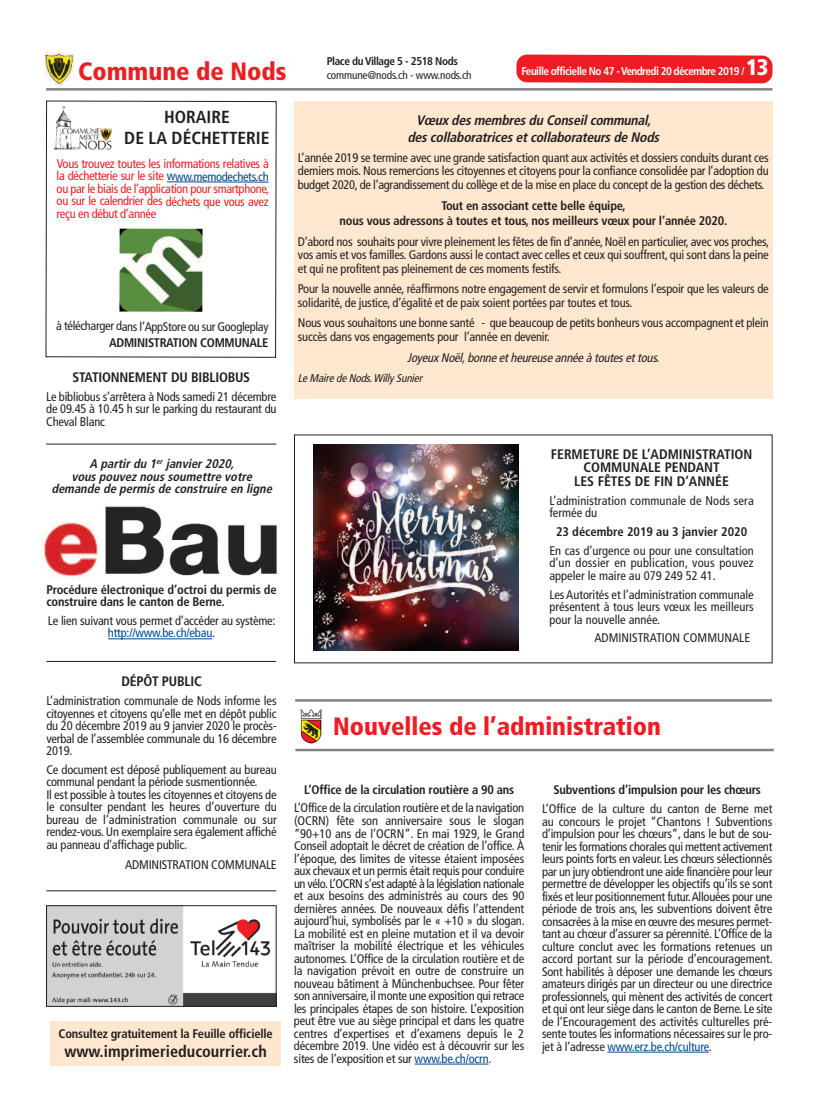
<style>
.page{position:relative;width:815px;height:1117px;background:#fff}
.page>*{position:absolute;margin:0;border:0;box-sizing:border-box;transform-origin:0 0}
.t1{font:900 condensed 25px "Frutiger";color:#ee1d23}
.t2{font:700 condensed 17.5px/21px "Frutiger";color:#231f20;text-align:center}
.t3{font:700 condensed 16.25px "Frutiger";color:#231f20}
.t4{font:700 condensed 13.75px/13.8px "Frutiger";color:#231f20;text-align:center}
.t5{font:italic 700 condensed 13.75px/16.2px "Frutiger";color:#231f20;text-align:center}
.t6{font:condensed 12.5px/12.5px "Frutiger";letter-spacing:-.015em;color:#231f20;text-align:justify}
.t7{font:700 condensed 12.5px/15px "Frutiger";letter-spacing:-.015em;color:#231f20;text-align:center}
.t8{font:condensed 12.5px/12.5px "Frutiger";letter-spacing:-.025em;color:#ee1d23;text-align:justify}
.t9{font:italic 700 condensed 12.5px/12.5px "Frutiger";color:#231f20;text-align:center}
.t10{font:italic condensed 12.5px "Frutiger";color:#231f20}
.t11{font:condensed 12.5px/12.5px "Frutiger";letter-spacing:.005em;color:#231f20}
.t12{font:700 condensed 11.25px "Frutiger";letter-spacing:-.05em;color:#fff}
.t13{font:condensed 11.25px "Frutiger";letter-spacing:-.015em;color:#231f20}
.t14{font:italic condensed 11.25px "Frutiger";color:#231f20}
.t15{font:700 condensed 11.25px "Frutiger";letter-spacing:-.035em;color:#231f20}
.s1{font-weight:900;font-size:22.5px}
.s2{color:#01498e}
</style>
<div class="page">
<svg style="left:45px;top:100px;width:232px;height:258px"></svg>
<img style="left:49px;top:105px;width:66px;height:49px">
<hr style="left:167px;top:181px;width:102px;height:1px;background:#01498e">
<svg style="left:119px;top:228px;width:84px;height:84px"></svg>
<img style="left:119px;top:228px;width:83px;height:83px">
<div style="left:51px;top:1020px;width:230px;height:44px;background:#fee7cf"></div>
<svg style="left:516px;top:54px;width:257px;height:29px;background:#ee2a30"></svg>
<hr style="left:46px;top:88px;width:726px;height:3px;background:#808285">
<div style="left:294px;top:101px;width:478px;height:297px;background:#fee7cf"></div>
<img style="left:314px;top:444px;width:205px;height:206px">
<hr style="left:46px;top:661px;width:230px;height:1px;background:#231f20">
<hr style="left:46px;top:890px;width:230px;height:1px;background:#231f20">
<hr style="left:46px;top:443px;width:230px;height:1px;background:#231f20">
<img style="left:41px;top:506px;width:236px;height:73px">
<hr style="left:108px;top:638px;width:104px;height:1px;background:#01498e">
<img style="left:48px;top:907px;width:227px;height:97px">
<div style="left:46px;top:905px;width:231px;height:101px;border:1px solid #231f20"></div>
<img style="left:300px;top:709px;width:22px;height:35px">
<hr style="left:295px;top:748px;width:479px;height:3px;background:#808285">
<hr style="left:295px;top:699px;width:477px;height:2px;background:#808285">
<hr style="left:415px;top:1063px;width:74px;height:1px;background:#01498e">
<hr style="left:607px;top:1051px;width:102px;height:1px;background:#01498e">
<img style="left:45px;top:53px;width:29px;height:33px">
<p class="t15" style="left:327px;top:57px;width:133px">Place du Village 5 - 2518 Nods</p>
<p class="t13" style="left:327px;top:70px;width:146px">commune@nods.ch - www.nods.ch</p>
<p class="t5" style="left:407px;top:114px;width:256px">Vœux des membres du Conseil communal, des collaboratrices et collaborateurs de Nods</p>
<p class="t6" style="left:298px;top:151px;width:472px;line-height:13.8px">L’année 2019 se termine avec une grande satisfaction quant aux activités et dossiers conduits durant ces derniers mois. Nous remercions les citoyennes et citoyens pour la confiance consolidée par l’adoption du budget 2020, de l’agrandissement du collège et de la mise en place du concept de la gestion des déchets.</p>
<p class="t7" style="left:340px;top:199px;width:389px">Tout en associant cette belle équipe,<br>nous vous adressons à toutes et tous, nos meilleurs vœux pour l’année 2020.</p>
<p class="t6" style="left:298px;top:235px;width:473px;line-height:13.8px">D’abord nos souhaits pour vivre pleinement les fêtes de fin d’année,Noël en particulier, avec vos proches, vos amis et vos familles. Gardons aussi le contact avec celles et ceux qui souffrent, qui sont dans la peine et qui ne profitent pas pleinement de ces moments festifs.</p>
<p class="t6" style="left:298px;top:283px;width:472px;line-height:13.8px">Pour la nouvelle année, réaffirmons notre engagement de servir et formulons l’espoir que les valeurs de solidarité, de justice, d’égalité et de paix soient portées par toutes et tous.</p>
<p class="t6" style="left:298px;top:316px;width:472px;line-height:13.8px">Nous vous souhaitons une bonne santé - que beaucoup de petits bonheurs vous accompagnent et plein succès dans vos engagements pour l’année en devenir.</p>
<p class="t10" style="left:407px;top:352px;width:256px">Joyeux Noël, bonne et heureuse année à toutes et tous.</p>
<p class="t14" style="left:298px;top:373px;width:128px">Le Maire de Nods.Willy Sunier</p>
<h1 class="t1" style="left:78px;top:61px;width:210px">Commune de Nods</h1>
<p class="t12" style="left:522px;top:67px;width:249px">Feuille officielle No 47 - Vendredi 20 décembre 2019 / <span class="s1">13</span></p>
<h2 class="t2" style="left:124px;top:108px;width:147px">HORAIRE<br>DE LA DÉCHETTERIE</h2>
<p class="t8" style="left:57px;top:158px;width:214px">Vous trouvez toutes les informations relatives à la déchetterie sur le site <span class="s2">www.memodechets.ch </span>ou par le biais de l’application pour smartphone, ou sur le calendrier des déchets que vous avez reçu en début d’année</p>
<p class="t6" style="left:56px;top:321px;width:214px">à télécharger dans l’AppStore ou sur Googleplay</p>
<p class="t7" style="left:109px;top:336px;width:161px">ADMINISTRATION COMMUNALE</p>
<p class="t4" style="left:73px;top:371px;width:179px">STATIONNEMENT DU BIBLIOBUS</p>
<p class="t6" style="left:46px;top:391px;width:232px">Le bibliobus s’arrêtera à Nods samedi 21 décembre de 09.45 à 10.45 h sur le parking du restaurant du Cheval Blanc</p>
<p class="t9" style="left:51px;top:458px;width:225px">A partir du 1<sup>er</sup> janvier 2020,<br>vous pouvez nous soumettre votre demande de permis de construire en ligne</p>
<p class="t7" style="left:46px;top:584px;width:232px;line-height:12.5px;text-align:left">Procédure électronique d’octroi du permis de construire dans le canton de Berne.</p>
<p class="t6" style="left:48px;top:615px;width:229px;text-align:center">Le lien suivant vous permet d’accéder au système: <span class="s2">http://www.be.ch/ebau</span>.</p>
<p class="t4" style="left:121px;top:675px;width:82px">DÉPÔT PUBLIC</p>
<p class="t6" style="left:46px;top:695px;width:232px">L’administration communale de Nods informe les citoyennes et citoyens qu’elle met en dépôt public du 20 décembre 2019 au 9 janvier 2020 le procès&shy;verbal de l’assemblée communale du 16 décembre 2019.</p>
<p class="t6" style="left:46px;top:764px;width:232px;text-align:left">Ce document est déposé publiquement au bureau communal pendant la période susmentionnée.<br>Il est possible à toutes les citoyennes et citoyens de le consulter pendant les heures d’ouverture du bureau de l’administration communale ou sur rendez-vous.Un exemplaire sera également affiché au panneau d’affichage public.</p>
<p class="t6" style="left:125px;top:859px;width:153px">ADMINISTRATION COMMUNALE</p>
<p class="t7" style="left:59px;top:1026px;width:216px">Consultez gratuitement la Feuille officielle</p>
<h3 class="t3" style="left:65px;top:1044px;width:204px">www.imprimerieducourrier.ch</h3>
<p class="t4" style="left:551px;top:448px;width:203px">FERMETURE DE L’ADMINISTRATION<br>COMMUNALE PENDANT<br>LES FÊTES DE FIN D’ANNÉE</p>
<p class="t11" style="left:549px;top:495px;width:206px">L’administration communale de Nods sera fermée du</p>
<p class="t7" style="left:556px;top:525px;width:193px">23 décembre 2019 au 3 janvier 2020</p>
<p class="t6" style="left:549px;top:545px;width:206px">En cas d’urgence ou pour une consultation d’un dossier en publication, vous pouvez appeler le maire au 079 249 52 41.</p>
<p class="t6" style="left:549px;top:589px;width:206px">Les Autorités et l’administration communale présentent à tous leurs vœux les meilleurs pour la nouvelle année.</p>
<p class="t6" style="left:594px;top:632px;width:157px">ADMINISTRATION COMMUNALE</p>
<h1 class="t1" style="left:333px;top:715px;width:329px">Nouvelles de l’administration</h1>
<p class="t7" style="left:304px;top:782px;width:212px">L’Office de la circulation routière a 90 ans</p>
<p class="t6" style="left:294px;top:802px;width:232px">L’Office de la circulation routière et de la navigation (OCRN) fête son anniversaire sous le slogan “90+10 ans de l’OCRN“. En mai 1929, le Grand Conseil adoptait le décret de création de l’office. À l’époque, des limites de vitesse étaient imposées aux chevaux et un permis était requis pour conduire un vélo. L’OCRN s’est adapté à la législation nationale et aux besoins des administrés au cours des 90 dernières années. De nouveaux défis l’attendent aujourd’hui, symbolisés par le « +10 » du slogan.<br>La mobilité est en pleine mutation et il va devoir maîtriser la mobilité électrique et les véhicules autonomes. L’Office de la circulation routière et de la navigation prévoit en outre de construire un nouveau bâtiment à Münchenbuchsee. Pour fêter son anniversaire, il monte une exposition qui retrace les principales étapes de son histoire. L’exposition peut être vue au siège principal et dans les quatre centres d’expertises et d’examens depuis le 2 décembre 2019. Une vidéo est à découvrir sur les sites de l’exposition et sur <span class="s2">www.be.ch/ocrn</span>.</p>
<p class="t7" style="left:553px;top:783px;width:209px">Subventions d’impulsion pour les chœurs</p>
<p class="t6" style="left:542px;top:803px;width:232px">L’Office de la culture du canton de Berne met au concours le projet “Chantons ! Subventions d’impulsion pour les chœurs“, dans le but de sou&shy;tenir les formations chorales qui mettent activement leurs points forts en valeur. Les chœurs sélectionnés par un jury obtiendront une aide financière pour leur permettre de développer les objectifs qu’ils se sont fixés et leur positionnement futur.Allouées pour une période de trois ans, les subventions doivent être consacrées à la mise en œuvre des mesures permet&shy;tant au chœur d’assurer sa pérennité. L’Office de la culture conclut avec les formations retenues un accord portant sur la période d’encouragement.<br>Sont habilités à déposer une demande les chœurs amateurs dirigés par un directeur ou une directrice professionnels, qui mènent des activités de concert et qui ont leur siège dans le canton de Berne. Le site de l’Encouragement des activités culturelles pré&shy;sente toutes les informations nécessaires sur le pro&shy;jet à l’adresse <span class="s2">www.erz.be.ch/culture</span>.</p>
</div>
